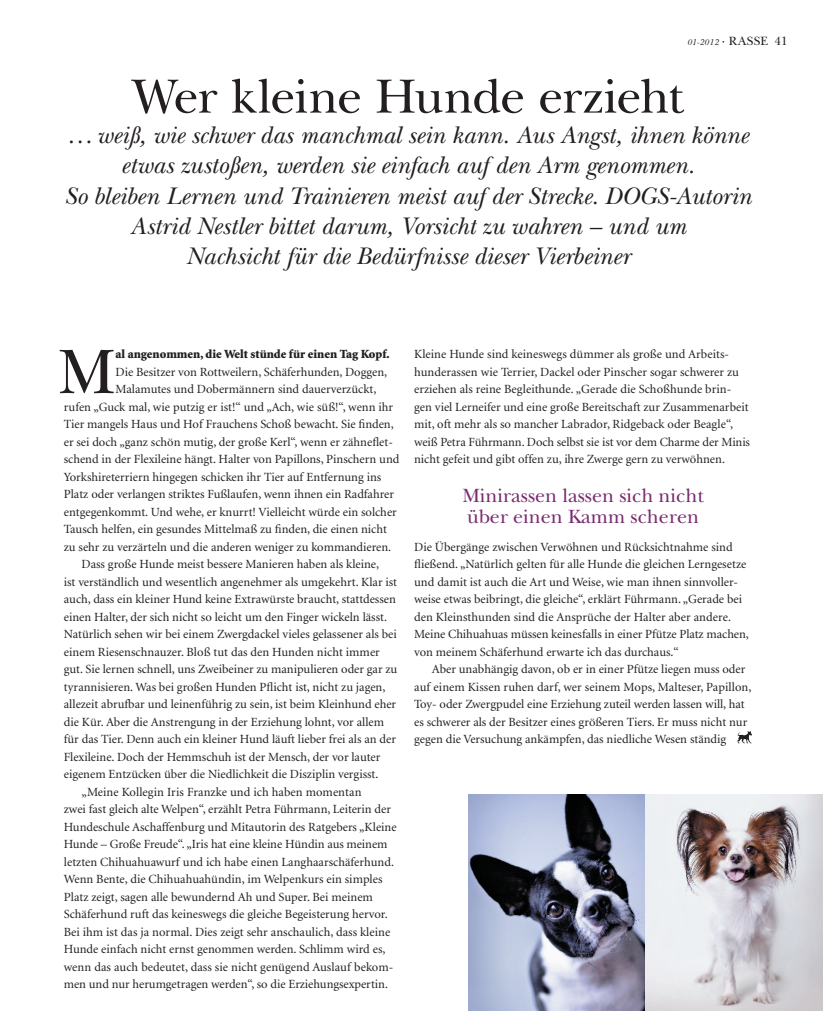
<style>
.page{position:relative;width:823px;height:1035px;background:#fff}
.page>*{position:absolute;margin:0;border:0;box-sizing:border-box;transform-origin:0 0}
.t1{font:65.5px "New Baskerville";color:#231f20}
.t2{font:50px "New Baskerville";letter-spacing:-.025em;color:#231f20}
.t3{font:italic 25px/30.4px "New Baskerville";letter-spacing:-.005em;color:#231f20;text-align:center}
.t4{font:20px/21.2px "New Baskerville";color:#7a2d6f}
.t5{font:12.5px/17.5px "Minion LT";color:#231f20}
.t6{font:900 12.5px "Minion LT";color:#231f20}
.t7{font:12.5px "New Baskerville";letter-spacing:.03em;color:#231f20}
.s1{font-style:italic;font-size:8.75px}
.s2{font-size:26.25px}
</style>
<div class="page">
<img style="left:468px;top:794px;width:177px;height:216px">
<svg style="left:645px;top:794px;width:177px;height:216px;background:#c9c5c8"></svg>
<svg style="left:737px;top:731px;width:15px;height:12px"></svg>
<p class="t7" style="left:686px;top:33px;width:102px"><span class="s1">01-2012</span> · RASSE 41</p>
<h2 class="t2" style="left:132px;top:67px;width:552px">Wer kleine Hunde erzieht</h2>
<p class="t3" style="left:64px;top:120px;width:688px"><span class="s2">…</span> weiß, wie schwer das manchmal sein kann. Aus Angst, ihnen könne etwas zustoßen, werden sie einfach auf den Arm genommen.<br>So bleiben Lernen und Trainieren meist auf der Strecke. DOGS-Autorin Astrid Nestler bittet darum, Vorsicht zu wahren – und um<br>Nachsicht für die Bedürfnisse dieser Vierbeiner</p>
<h1 class="t1" style="left:58px;top:334px;width:59px">M</h1>
<p class="t6" style="left:115px;top:348px;width:275px">al angenommen, die Welt stünde für einen Tag Kopf.</p>
<p class="t5" style="left:115px;top:363px;width:273px">Die Besitzer von Rottweilern, Schäferhunden, Doggen,</p>
<p class="t5" style="left:115px;top:381px;width:262px">Malamutes und Dobermännern sind dauerverzückt,</p>
<p class="t5" style="left:64px;top:398px;width:330px">rufen „Guck mal, wie putzig er ist!“ und „Ach, wie süß!“, wenn ihr</p>
<p class="t5" style="left:64px;top:416px;width:331px">Tier mangels Haus und Hof Frauchens Schoß bewacht. Sie finden,</p>
<p class="t5" style="left:64px;top:433px;width:330px">er sei doch „ganz schön mutig, der große Kerl“, wenn er zähneflet-</p>
<p class="t5" style="left:64px;top:451px;width:337px">schend in der Flexileine hängt. Halter von Papillons, Pinschern und</p>
<p class="t5" style="left:64px;top:468px;width:319px">Yorkshireterriern hingegen schicken ihr Tier auf Entfernung ins</p>
<p class="t5" style="left:64px;top:486px;width:331px">Platz oder verlangen striktes Fußlaufen, wenn ihnen ein Radfahrer</p>
<p class="t5" style="left:64px;top:503px;width:334px">entgegenkommt. Und wehe, er knurrt! Vielleicht würde ein solcher</p>
<p class="t5" style="left:64px;top:521px;width:324px">Tausch helfen, ein gesundes Mittelmaß zu finden, die einen nicht</p>
<p class="t5" style="left:64px;top:538px;width:329px">zu sehr zu verzärteln und die anderen weniger zu kommandieren.</p>
<p class="t5" style="left:81px;top:556px;width:299px">Dass große Hunde meist bessere Manieren haben als kleine,</p>
<p class="t5" style="left:64px;top:573px;width:334px">ist verständlich und wesentlich angenehmer als umgekehrt. Klar ist</p>
<p class="t5" style="left:64px;top:591px;width:333px">auch, dass ein kleiner Hund keine Extrawürste braucht, stattdessen</p>
<p class="t5" style="left:64px;top:608px;width:324px">einen Halter, der sich nicht so leicht um den Finger wickeln lässt.</p>
<p class="t5" style="left:64px;top:626px;width:334px">Natürlich sehen wir bei einem Zwergdackel vieles gelassener als bei</p>
<p class="t5" style="left:64px;top:643px;width:317px">einem Riesenschnauzer. Bloß tut das den Hunden nicht immer</p>
<p class="t5" style="left:64px;top:661px;width:335px">gut. Sie lernen schnell, uns Zweibeiner zu manipulieren oder gar zu</p>
<p class="t5" style="left:64px;top:678px;width:323px">tyrannisieren. Was bei großen Hunden Pflicht ist, nicht zu jagen,</p>
<p class="t5" style="left:64px;top:696px;width:333px">allezeit abrufbar und leinenführig zu sein, ist beim Kleinhund eher</p>
<p class="t5" style="left:64px;top:713px;width:321px">die Kür. Aber die Anstrengung in der Erziehung lohnt, vor allem</p>
<p class="t5" style="left:64px;top:731px;width:333px">für das Tier. Denn auch ein kleiner Hund läuft lieber frei als an der</p>
<p class="t5" style="left:64px;top:748px;width:318px">Flexileine. Doch der Hemmschuh ist der Mensch, der vor lauter</p>
<p class="t5" style="left:64px;top:766px;width:316px">eigenem Entzücken über die Niedlichkeit die Disziplin vergisst.</p>
<p class="t5" style="left:81px;top:783px;width:281px">„Meine Kollegin Iris Franzke und ich haben momentan</p>
<p class="t5" style="left:64px;top:801px;width:328px">zwei fast gleich alte Welpen“, erzählt Petra Führmann, Leiterin der</p>
<p class="t5" style="left:64px;top:818px;width:334px">Hundeschule Aschaffenburg und Mitautorin des Ratgebers „Kleine</p>
<p class="t5" style="left:64px;top:836px;width:325px">Hunde – Große Freude“. „Iris hat eine kleine Hündin aus meinem</p>
<p class="t5" style="left:64px;top:853px;width:331px">letzten Chihuahuawurf und ich habe einen Langhaarschäferhund.</p>
<p class="t5" style="left:64px;top:871px;width:320px">Wenn Bente, die Chihuahuahündin, im Welpenkurs ein simples</p>
<p class="t5" style="left:64px;top:888px;width:310px">Platz zeigt, sagen alle bewundernd Ah und Super. Bei meinem</p>
<p class="t5" style="left:64px;top:906px;width:325px">Schäferhund ruft das keineswegs die gleiche Begeisterung hervor.</p>
<p class="t5" style="left:64px;top:923px;width:328px">Bei ihm ist das ja normal. Dies zeigt sehr anschaulich, dass kleine</p>
<p class="t5" style="left:64px;top:941px;width:323px">Hunde einfach nicht ernst genommen werden. Schlimm wird es,</p>
<p class="t5" style="left:64px;top:958px;width:331px">wenn das auch bedeutet, dass sie nicht genügend Auslauf bekom-</p>
<p class="t5" style="left:64px;top:976px;width:325px">men und nur herumgetragen werden“, so die Erziehungsexpertin.</p>
<p class="t5" style="left:414px;top:346px;width:337px">Kleine Hunde sind keineswegs dümmer als große und Arbeits&shy;hunderassen wie Terrier, Dackel oder Pinscher sogar schwerer zu erziehen als reine Begleithunde. „Gerade die Schoßhunde brin&shy;gen viel Lerneifer und eine große Bereitschaft zur Zusammenarbeit mit, oft mehr als so mancher Labrador, Ridgeback oder Beagle“, weiß Petra Führmann. Doch selbst sie ist vor dem Charme der Minis nicht gefeit und gibt offen zu, ihre Zwerge gern zu verwöhnen.</p>
<h3 class="t4" style="left:462px;top:485px;width:243px">Minirassen lassen sich nicht über einen Kamm scheren</h3>
<p class="t5" style="left:414px;top:538px;width:336px">Die Übergänge zwischen Verwöhnen und Rücksichtnahme sind fließend. „Natürlich gelten für alle Hunde die gleichen Lerngesetze und damit ist auch die Art und Weise, wie man ihnen sinnvoller&shy;weise etwas beibringt, die gleiche“, erklärt Führmann. „Gerade bei den Kleinsthunden sind die Ansprüche der Halter aber andere.<br>Meine Chihuahuas müssen keinesfalls in einer Pfütze Platz machen, von meinem Schäferhund erwarte ich das durchaus.“</p>
<p class="t5" style="left:414px;top:661px;width:338px;text-indent:18px">Aber unabhängig davon, ob er in einer Pfütze liegen muss oder auf einem Kissen ruhen darf, wer seinem Mops, Malteser, Papillon, Toy- oder Zwergpudel eine Erziehung zuteil werden lassen will, hat es schwerer als der Besitzer eines größeren Tiers. Er muss nicht nur gegen die Versuchung ankämpfen, das niedliche Wesen ständig</p>
</div>
